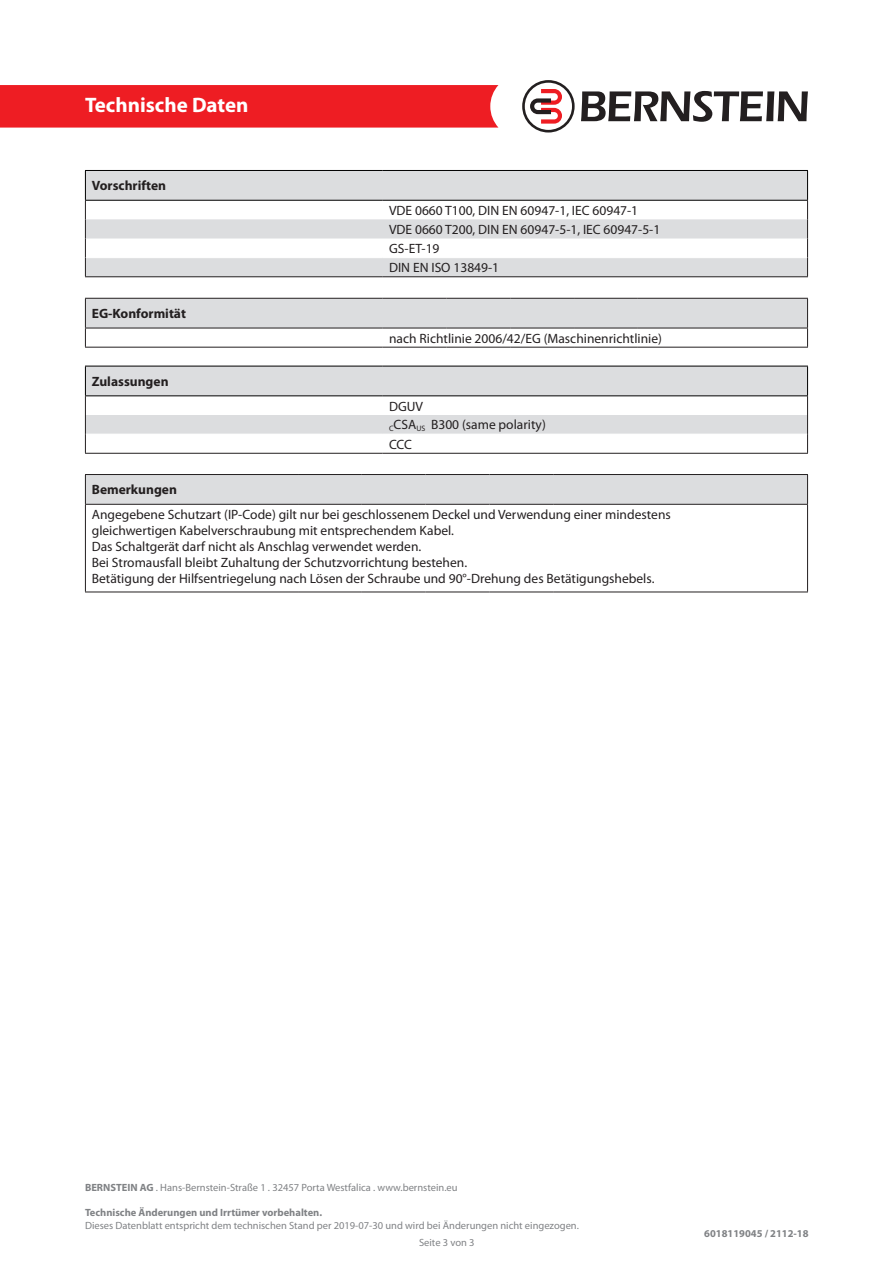
<style>
.page{position:relative;width:893px;height:1263px;background:#fff}
.page>*{position:absolute;margin:0;border:0;box-sizing:border-box;transform-origin:0 0}
.t1{font:700 21px "Myriad Pro";color:#fff}
.t2{font:13.5px "Myriad Pro";color:#231f20}
.t3{font:700 13.5px "Myriad Pro";color:#231f20}
.t4{font:10.5px "Myriad Pro";color:#808285}
.t5{font:700 10.5px "Myriad Pro";color:#808285}
.s1{font-weight:700}
</style>
<div class="page">
<div style="left:0;top:85px;width:498px;height:43px;background:#ee1d23"></div>
<svg style="left:581px;top:91px;width:227px;height:31px"></svg>
<svg style="left:522px;top:80px;width:53px;height:53px"></svg>
<svg style="left:85px;top:299px;width:723px;height:48px"></svg>
<hr style="left:85px;top:298px;width:298px;height:1px;background:#231f20">
<hr style="left:383px;top:298px;width:63px;height:1px;background:#231f20">
<hr style="left:446px;top:298px;width:64px;height:1px;background:#231f20">
<hr style="left:510px;top:298px;width:64px;height:1px;background:#231f20">
<hr style="left:574px;top:298px;width:64px;height:1px;background:#231f20">
<hr style="left:638px;top:298px;width:170px;height:1px;background:#231f20">
<hr style="left:85px;top:328px;width:298px;height:1px;background:#231f20">
<hr style="left:383px;top:328px;width:63px;height:1px;background:#231f20">
<hr style="left:446px;top:328px;width:64px;height:1px;background:#231f20">
<hr style="left:510px;top:328px;width:64px;height:1px;background:#231f20">
<hr style="left:574px;top:328px;width:64px;height:1px;background:#231f20">
<hr style="left:638px;top:328px;width:170px;height:1px;background:#231f20">
<hr style="left:85px;top:347px;width:298px;height:1px;background:#231f20">
<hr style="left:383px;top:347px;width:63px;height:1px;background:#231f20">
<hr style="left:446px;top:347px;width:64px;height:1px;background:#231f20">
<hr style="left:510px;top:347px;width:64px;height:1px;background:#231f20">
<hr style="left:574px;top:347px;width:64px;height:1px;background:#231f20">
<hr style="left:638px;top:347px;width:170px;height:1px;background:#231f20">
<div style="left:85px;top:475px;width:723px;height:29px;background:#dcdddf"></div>
<hr style="left:85px;top:505px;width:1px;height:87px;background:#231f20">
<hr style="left:807px;top:505px;width:1px;height:87px;background:#231f20">
<hr style="left:85px;top:474px;width:213px;height:1px;background:#231f20">
<hr style="left:298px;top:474px;width:64px;height:1px;background:#231f20">
<hr style="left:362px;top:474px;width:64px;height:1px;background:#231f20">
<hr style="left:426px;top:474px;width:63px;height:1px;background:#231f20">
<hr style="left:489px;top:474px;width:64px;height:1px;background:#231f20">
<hr style="left:553px;top:474px;width:255px;height:1px;background:#231f20">
<hr style="left:85px;top:504px;width:213px;height:1px;background:#231f20">
<hr style="left:298px;top:504px;width:64px;height:1px;background:#231f20">
<hr style="left:362px;top:504px;width:64px;height:1px;background:#231f20">
<hr style="left:426px;top:504px;width:63px;height:1px;background:#231f20">
<hr style="left:489px;top:504px;width:64px;height:1px;background:#231f20">
<hr style="left:553px;top:504px;width:255px;height:1px;background:#231f20">
<hr style="left:85px;top:592px;width:213px;height:1px;background:#231f20">
<hr style="left:298px;top:592px;width:64px;height:1px;background:#231f20">
<hr style="left:362px;top:592px;width:64px;height:1px;background:#231f20">
<hr style="left:426px;top:592px;width:63px;height:1px;background:#231f20">
<hr style="left:489px;top:592px;width:64px;height:1px;background:#231f20">
<hr style="left:553px;top:592px;width:255px;height:1px;background:#231f20">
<svg style="left:85px;top:366px;width:723px;height:87px"></svg>
<hr style="left:85px;top:453px;width:298px;height:1px;background:#231f20">
<hr style="left:383px;top:453px;width:425px;height:1px;background:#231f20">
<svg style="left:86px;top:171px;width:721px;height:105px;fill:#dcdddf"></svg>
<hr style="left:85px;top:170px;width:298px;height:1px;background:#000">
<hr style="left:383px;top:170px;width:425px;height:1px;background:#000">
<hr style="left:85px;top:200px;width:298px;height:1px;background:#000">
<hr style="left:383px;top:200px;width:425px;height:1px;background:#000">
<hr style="left:86px;top:257px;width:297px;height:1px;background:#fff">
<hr style="left:383px;top:257px;width:424px;height:1px;background:#fff">
<svg style="left:85px;top:171px;width:1px;height:105px"></svg>
<svg style="left:807px;top:171px;width:1px;height:105px"></svg>
<hr style="left:85px;top:276px;width:298px;height:1px;background:#231f20">
<hr style="left:383px;top:276px;width:425px;height:1px;background:#231f20">
<h1 class="t1" style="left:85px;top:91px;width:165px">Technische Daten</h1>
<p class="t3" style="left:92px;top:177px;width:76px">Vorschriften</p>
<p class="t3" style="left:92px;top:305px;width:96px">EG-Konformität</p>
<p class="t3" style="left:92px;top:373px;width:78px">Zulassungen</p>
<p class="t2" style="left:389px;top:202px;width:251px">VDE 0660 T100, DIN EN 60947-1, IEC 60947-1</p>
<p class="t2" style="left:389px;top:221px;width:273px">VDE 0660 T200, DIN EN 60947-5-1, IEC 60947-5-1</p>
<p class="t2" style="left:389px;top:240px;width:52px">GS-ET-19</p>
<p class="t2" style="left:389px;top:259px;width:112px">DIN EN ISO 13849-1</p>
<p class="t2" style="left:389px;top:330px;width:274px">nach Richtlinie 2006/42/EG (Maschinenrichtlinie)</p>
<p class="t2" style="left:389px;top:398px;width:35px">DGUV</p>
<p class="t2" style="left:389px;top:417px;width:158px"><sub>C</sub>CSA<sub>US</sub> B300 (same polarity)</p>
<p class="t2" style="left:389px;top:436px;width:24px">CCC</p>
<p class="t3" style="left:92px;top:481px;width:87px">Bemerkungen</p>
<p class="t2" style="left:92px;top:506px;width:580px">Angegebene Schutzart (IP-Code) gilt nur bei geschlossenem Deckel und Verwendung einer mindestens</p>
<p class="t2" style="left:92px;top:522px;width:364px">gleichwertigen Kabelverschraubung mit entsprechendem Kabel.</p>
<p class="t2" style="left:92px;top:538px;width:331px">Das Schaltgerät darf nicht als Anschlag verwendet werden.</p>
<p class="t2" style="left:92px;top:554px;width:377px">Bei Stromausfall bleibt Zuhaltung der Schutzvorrichtung bestehen.</p>
<p class="t2" style="left:92px;top:571px;width:564px">Betätigung der Hilfsentriegelung nach Lösen der Schraube und 90°-Drehung des Betätigungshebels.</p>
<p class="t4" style="left:85px;top:1181px;width:374px"><span class="s1">BERNSTEIN AG</span> . Hans-Bernstein-Straße 1 . 32457 Porta Westfalica . www.bernstein.eu</p>
<p class="t5" style="left:85px;top:1206px;width:239px">Technische Änderungen und Irrtümer vorbehalten.</p>
<p class="t4" style="left:85px;top:1219px;width:495px">Dieses Datenblatt entspricht dem technischen Stand per 2019-07-30 und wird bei Änderungen nicht eingezogen.</p>
<p class="t4" style="left:419px;top:1236px;width:57px">Seite 3 von 3</p>
<p class="t5" style="left:704px;top:1227px;width:106px">6018119045 / 2112-18</p>
</div>
